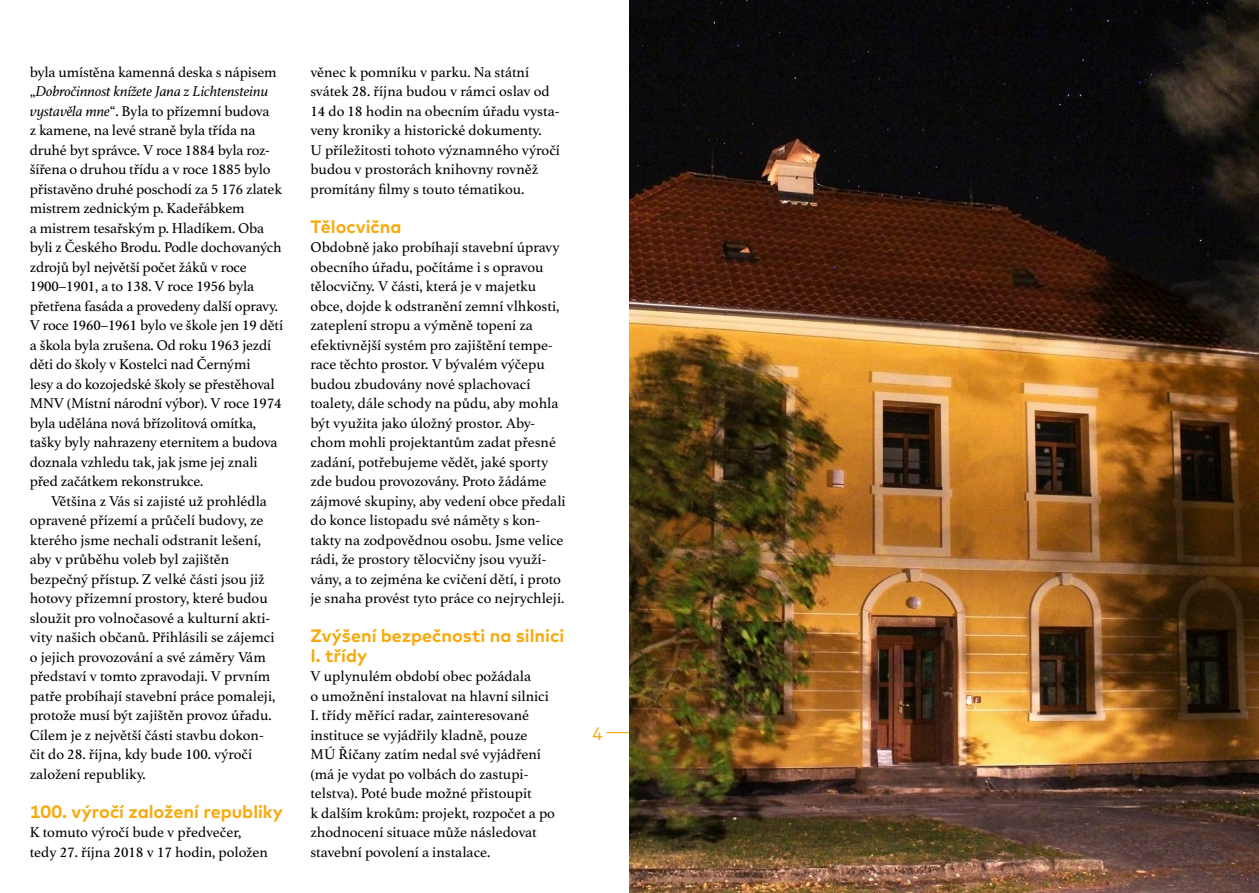
<style>
.page{position:relative;width:1259px;height:893px;background:#fff}
.page>*{position:absolute;margin:0;border:0;box-sizing:border-box;transform-origin:0 0}
.t1{font:700 18px/19.5px "Mark Pro";color:#f7aa0f}
.t2{font:18px "Mark Pro";color:#f7aa0f}
.t3{font:15px/19.5px "Athelas";color:#000}
.s1{font-style:italic}
</style>
<div class="page">
<hr style="left:606px;top:732px;width:46px;height:1px;background:#f7aa0f">
<img style="left:629px;top:0;width:630px;height:893px">
<p class="t3" style="left:30px;top:62px;width:255px">byla umístěna kamenná deska s nápisem „<span class="s1">Dobročinnost knížete Jana z Lichtensteinu vystavěla mne</span>“. Byla to přízemní budova<br>z kamene, na levé straně byla třída na druhé byt správce. V roce 1884 byla roz&shy;šířena o druhou třídu a v roce 1885 bylo přistavěno druhé poschodí za 5 176 zlatek mistrem zednickým p. Kadeřábkem<br>a mistrem tesařským p. Hladíkem. Oba byli z Českého Brodu. Podle dochovaných zdrojů byl největší počet žáků v roce 1900–1901, a to 138. V roce 1956 byla přetřena fasáda a provedeny další opravy.<br>V roce 1960–1961 bylo ve škole jen 19 dětí a škola byla zrušena. Od roku 1963 jezdí děti do školy v Kostelci nad Černými<br>lesy a do kozojedské školy se přestěhoval MNV (Místní národní výbor). V roce 1974 byla udělána nová břízolitová omítka, tašky byly nahrazeny eternitem a budova doznala vzhledu tak, jak jsme jej znali před začátkem rekonstrukce.</p>
<p class="t3" style="left:30px;top:491px;width:247px;text-indent:21px">Většina z Vás si zajisté už prohlédla opravené přízemí a průčelí budovy, ze kterého jsme nechali odstranit lešení, aby v průběhu voleb byl zajištěn bezpečný přístup. Z velké části jsou již hotovy přízemní prostory, které budou sloužit pro volnočasové a kulturní akti&shy;vity našich občanů. Přihlásili se zájemci o jejich provozování a své záměry Vám představí v tomto zpravodaji. V prvním patře probíhají stavební práce pomaleji, protože musí být zajištěn provoz úřadu.<br>Cílem je z největší části stavbu dokon&shy;čit do 28. října, kdy bude 100. výročí založení republiky.</p>
<p class="t1" style="left:30px;top:800px;width:255px">100. výročí založení republiky</p>
<p class="t3" style="left:30px;top:823px;width:240px">K tomuto výročí bude v předvečer, tedy 27. října 2018 v 17 hodin, položen</p>
<p class="t3" style="left:310px;top:62px;width:251px">věnec k pomníku v parku. Na státní svátek 28. října budou v rámci oslav od 14 do 18 hodin na obecním úřadu vysta&shy;veny kroniky a historické dokumenty.<br>U příležitosti tohoto významného výročí budou v prostorách knihovny rovněž promítány filmy s touto tématikou.</p>
<p class="t1" style="left:310px;top:215px;width:92px">Tělocvična</p>
<p class="t3" style="left:310px;top:238px;width:257px">Obdobně jako probíhají stavební úpravy obecního úřadu, počítáme i s opravou tělocvičny. V části, která je v majetku obce, dojde k odstranění zemní vlhkosti, zateplení stropu a výměně topení za efektivnější systém pro zajištění tempe&shy;race těchto prostor. V bývalém výčepu budou zbudovány nové splachovací toalety, dále schody na půdu, aby mohla být využita jako úložný prostor. Aby&shy;chom mohli projektantům zadat přesné zadání, potřebujeme vědět, jaké sporty zde budou provozovány. Proto žádáme zájmové skupiny, aby vedení obce předali do konce listopadu své náměty s kon&shy;takty na zodpovědnou osobu. Jsme velice rádi, že prostory tělocvičny jsou využí&shy;vány, a to zejména ke cvičení dětí, i proto je snaha provést tyto práce co nejrychleji.</p>
<p class="t1" style="left:310px;top:624px;width:255px">Zvýšení bezpečnosti na silnici<br>I. třídy</p>
<p class="t3" style="left:310px;top:667px;width:246px">V uplynulém období obec požádala<br>o umožnění instalovat na hlavní silnici I. třídy měřící radar, zainteresované instituce se vyjádřily kladně, pouze MÚ Říčany zatím nedal své vyjádření (má je vydat po volbách do zastupi&shy;telstva). Poté bude možné přistoupit<br>k dalším krokům: projekt, rozpočet a po zhodnocení situace může následovat stavební povolení a instalace.</p>
<p class="t2" style="left:592px;top:720px;width:12px">4</p>
</div>
